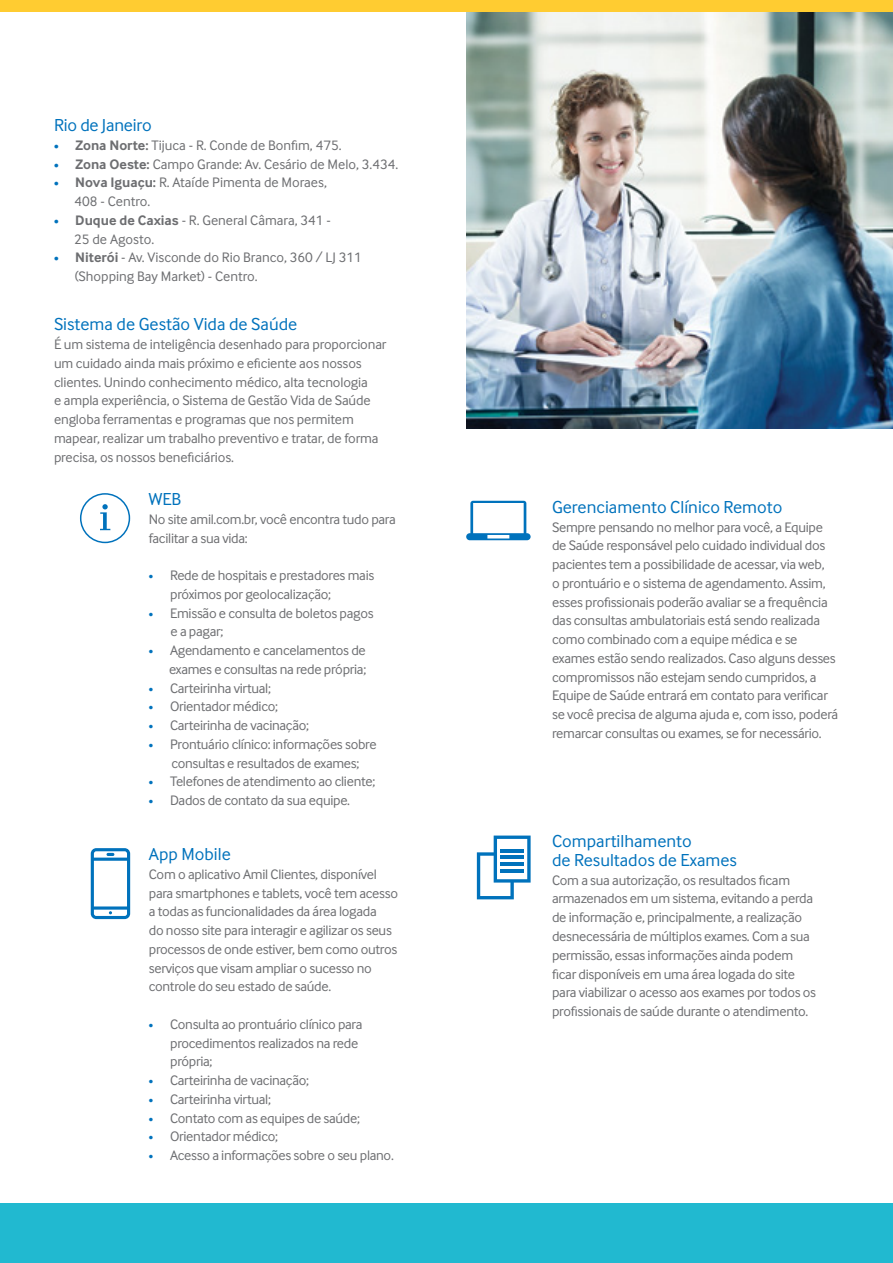
<style>
.page{position:relative;width:893px;height:1263px;background:#fff}
.page>*{position:absolute;margin:0;border:0;box-sizing:border-box;transform-origin:0 0}
.t1{font:18px/18.8px "Inter Face";color:#0072bc}
.t2{font:14.25px/18.8px "Inter Face";letter-spacing:-.02em;color:#6d6e71}
.t3{font:14.25px/18.8px "Inter Face";color:#6d6e71}
.s1{font-weight:700;font-size:9px;color:#0072bc}
.s2{font-weight:700}
.s3{font-size:9px;color:#0072bc}
</style>
<div class="page">
<img style="left:466px;top:11px;width:427px;height:418px">
<div style="left:0;top:0;width:893px;height:11px;background:#ffcc31"></div>
<div style="left:0;top:1204px;width:893px;height:59px;background:#21b9d0"></div>
<svg style="left:91px;top:848px;width:39px;height:71px"></svg>
<svg style="left:80px;top:493px;width:50px;height:50px"></svg>
<svg style="left:477px;top:835px;width:54px;height:64px"></svg>
<hr style="left:501px;top:869px;width:23px;height:3px;background:#0072bc">
<hr style="left:501px;top:862px;width:23px;height:4px;background:#0072bc">
<hr style="left:501px;top:856px;width:23px;height:3px;background:#0072bc">
<hr style="left:501px;top:849px;width:23px;height:3px;background:#0072bc">
<svg style="left:466px;top:501px;width:65px;height:39px"></svg>
<p class="t1" style="left:54px;top:116px;width:99px">Rio de Janeiro</p>
<p class="t3" style="left:54px;top:136px;width:289px"><span class="s1">•</span> <span class="s2">Zona Norte:</span> Tijuca - R. Conde de Bonfim, 475.</p>
<p class="t3" style="left:54px;top:154px;width:346px"><span class="s1">•</span> <span class="s2">Zona Oeste:</span> Campo Grande: Av. Cesário de Melo, 3.434.</p>
<p class="t3" style="left:75px;top:173px;width:254px;text-indent:-21px"><span class="s1">•</span> <span class="s2">Nova Iguaçu:</span> R. Ataíde Pimenta de Moraes,<br>408 - Centro.</p>
<p class="t3" style="left:74px;top:211px;width:258px;text-indent:-20px"><span class="s1">•</span> <span class="s2">Duque de Caxias</span> - R. General Câmara, 341 -<br>25 de Agosto.</p>
<p class="t3" style="left:75px;top:248px;width:288px;text-indent:-21px"><span class="s1">•</span> <span class="s2">Niterói</span> - Av. Visconde do Rio Branco, 360 / LJ 311 (Shopping Bay Market) - Centro.</p>
<p class="t1" style="left:54px;top:315px;width:245px">Sistema de Gestão Vida de Saúde</p>
<p class="t2" style="left:54px;top:335px;width:334px">É um sistema de inteligência desenhado para proporcionar um cuidado ainda mais próximo e eficiente aos nossos clientes. Unindo conhecimento médico, alta tecnologia<br>e ampla experiência, o Sistema de Gestão Vida de Saúde engloba ferramentas e programas que nos permitem mapear, realizar um trabalho preventivo e tratar, de forma precisa, os nossos beneficiários.</p>
<p class="t1" style="left:149px;top:490px;width:34px">WEB</p>
<p class="t2" style="left:149px;top:510px;width:248px">No site amil.com.br, você encontra tudo para facilitar a sua vida:</p>
<p class="t2" style="left:170px;top:566px;width:206px;text-indent:-21px"><span class="s3">•</span> Rede de hospitais e prestadores mais próximos por geolocalização;</p>
<p class="t2" style="left:170px;top:603px;width:205px;text-indent:-22px"><span class="s3">•</span> Emissão e consulta de boletos pagos e a pagar;</p>
<p class="t2" style="left:149px;top:641px;width:219px;text-align:right"><span class="s3">•</span> Agendamento e cancelamentos de exames e consultas na rede própria;</p>
<p class="t2" style="left:149px;top:678px;width:124px"><span class="s3">•</span> Carteirinha virtual;</p>
<p class="t2" style="left:149px;top:697px;width:131px"><span class="s3">•</span> Orientador médico;</p>
<p class="t2" style="left:149px;top:716px;width:162px"><span class="s3">•</span> Carteirinha de vacinação;</p>
<p class="t2" style="left:149px;top:735px;width:229px;text-align:center"><span class="s3">•</span> Prontuário clínico: informações sobre consultas e resultados de exames;</p>
<p class="t2" style="left:149px;top:772px;width:228px"><span class="s3">•</span> Telefones de atendimento ao cliente;</p>
<p class="t2" style="left:149px;top:791px;width:203px"><span class="s3">•</span> Dados de contato da sua equipe.</p>
<p class="t1" style="left:149px;top:845px;width:84px">App Mobile</p>
<p class="t2" style="left:149px;top:865px;width:251px">Com o aplicativo Amil Clientes, disponível para smartphones e tablets, você tem acesso a todas as funcionalidades da área logada<br>do nosso site para interagir e agilizar os seus processos de onde estiver, bem como outros serviços que visam ampliar o sucesso no controle do seu estado de saúde.</p>
<p class="t2" style="left:170px;top:1015px;width:194px;text-indent:-21px"><span class="s3">•</span> Consulta ao prontuário clínico para procedimentos realizados na rede própria;</p>
<p class="t2" style="left:149px;top:1071px;width:162px"><span class="s3">•</span> Carteirinha de vacinação;</p>
<p class="t2" style="left:149px;top:1090px;width:124px"><span class="s3">•</span> Carteirinha virtual;</p>
<p class="t2" style="left:149px;top:1108px;width:213px"><span class="s3">•</span> Contato com as equipes de saúde;</p>
<p class="t2" style="left:149px;top:1127px;width:131px"><span class="s3">•</span> Orientador médico;</p>
<p class="t2" style="left:149px;top:1146px;width:246px"><span class="s3">•</span> Acesso a informações sobre o seu plano.</p>
<p class="t1" style="left:552px;top:497px;width:232px">Gerenciamento Clínico Remoto</p>
<p class="t2" style="left:552px;top:517px;width:288px">Sempre pensando no melhor para você, a Equipe de Saúde responsável pelo cuidado individual dos pacientes tem a possibilidade de acessar, via web,<br>o prontuário e o sistema de agendamento. Assim, esses profissionais poderão avaliar se a frequência das consultas ambulatoriais está sendo realizada como combinado com a equipe médica e se exames estão sendo realizados. Caso alguns desses compromissos não estejam sendo cumpridos, a Equipe de Saúde entrará em contato para verificar se você precisa de alguma ajuda e, com isso, poderá remarcar consultas ou exames, se for necessário.</p>
<p class="t1" style="left:552px;top:832px;width:186px">Compartilhamento<br>de Resultados de Exames</p>
<p class="t2" style="left:552px;top:870px;width:266px">Com a sua autorização, os resultados ficam armazenados em um sistema, evitando a perda de informação e, principalmente, a realização desnecessária de múltiplos exames. Com a sua permissão, essas informações ainda podem ficar disponíveis em uma área logada do site para viabilizar o acesso aos exames por todos os profissionais de saúde durante o atendimento.</p>
</div>
